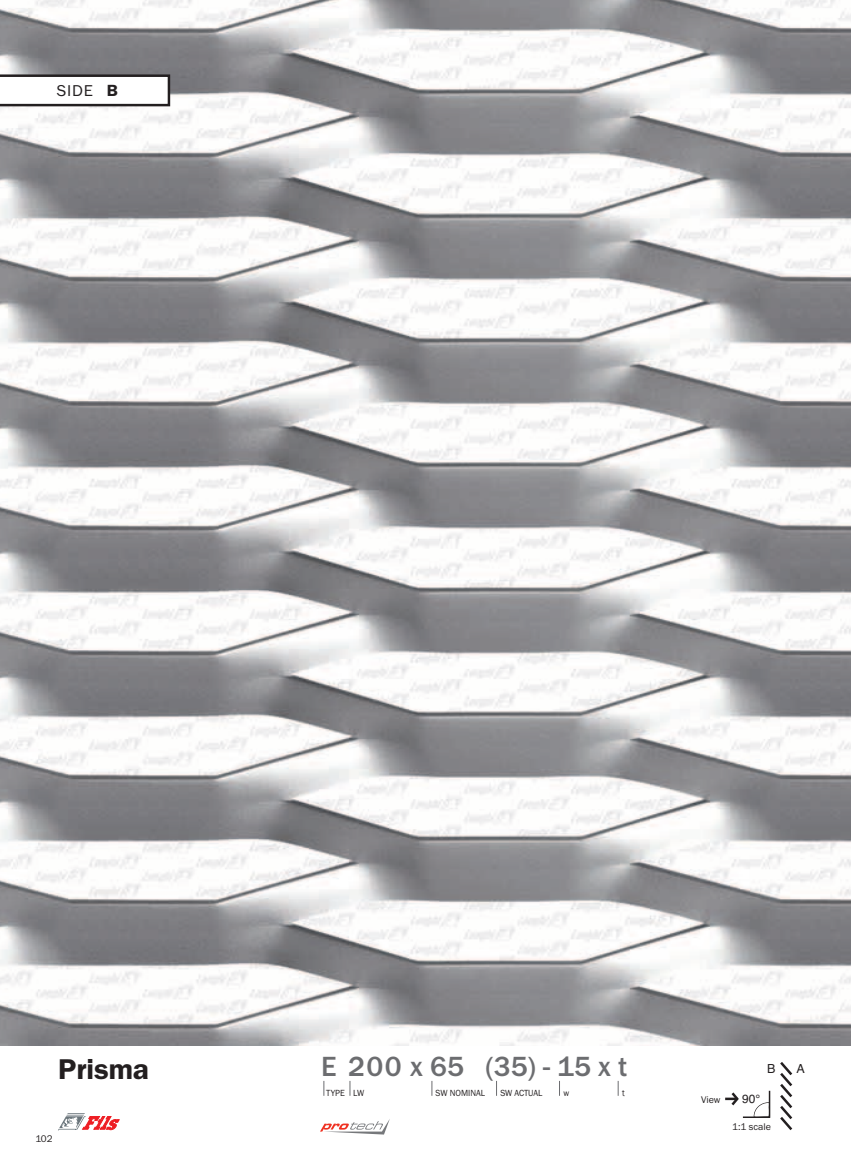
<style>
.page{position:relative;width:851px;height:1170px;background:#fff}
.page>*{position:absolute;margin:0;border:0;box-sizing:border-box;transform-origin:0 0}
.t1{font:500 28.75px "Franklin Gothic";color:#6c6d70}
.t2{font:600 28.75px "Franklin Gothic";letter-spacing:-.005em;color:#231f20}
.t3{font:16.25px "Franklin Gothic";color:#231f20}
.t4{font:12.5px "Helvetica";color:#231f20}
.t5{font:12px "Helvetica";color:#231f20}
.t6{font:10px "Franklin Gothic";color:#231f20}
.t7{font:9.25px "Franklin Gothic";color:#231f20;scale:.95 1}
.s1{font-weight:600}
</style>
<div class="page">
<img style="left:0;top:0;width:850px;height:1045px">
<svg style="left:58px;top:1113px;width:62px;height:17px"></svg>
<svg style="left:0;top:74px;width:170px;height:32px"></svg>
<svg style="left:320px;top:1119px;width:70px;height:15px"></svg>
<svg style="left:617px;top:1081px;width:1px;height:14px"></svg>
<svg style="left:559px;top:1080px;width:1px;height:15px"></svg>
<svg style="left:496px;top:1080px;width:1px;height:15px"></svg>
<svg style="left:431px;top:1081px;width:1px;height:14px"></svg>
<svg style="left:349px;top:1081px;width:1px;height:14px"></svg>
<svg style="left:323px;top:1081px;width:1px;height:14px"></svg>
<hr style="left:768px;top:1090px;width:2px;height:27px;background:#231f20">
<svg style="left:725px;top:1090px;width:44px;height:27px"></svg>
<svg style="left:780px;top:1062px;width:13px;height:69px"></svg>
<h2 class="t3" style="left:57px;top:84px;width:63px">SIDE <span class="s1">B</span></h2>
<h1 class="t2" style="left:58px;top:1059px;width:92px">Prisma</h1>
<p class="t6" style="left:35px;top:1134px;width:19px">102</p>
<h1 class="t1" style="left:321px;top:1056px;width:307px">E 200 x 65 (35) - 15 x t</h1>
<p class="t7" style="left:326px;top:1089px;width:42px">TYPE LW</p>
<p class="t7" style="left:435px;top:1089px;width:54px">SW NOMINAL</p>
<p class="t7" style="left:500px;top:1089px;width:46px">SW ACTUAL</p>
<p class="t7" style="left:563px;top:1089px;width:8px">w</p>
<p class="t7" style="left:622px;top:1089px;width:4px">t</p>
<h3 class="t4" style="left:767px;top:1064px;width:10px">B</h3>
<h3 class="t4" style="left:796px;top:1064px;width:10px">A</h3>
<p class="t6" style="left:701px;top:1095px;width:21px">View</p>
<p class="t5" style="left:742px;top:1094px;width:20px">90°</p>
<p class="t6" style="left:732px;top:1123px;width:40px">1:1 scale</p>
</div>
